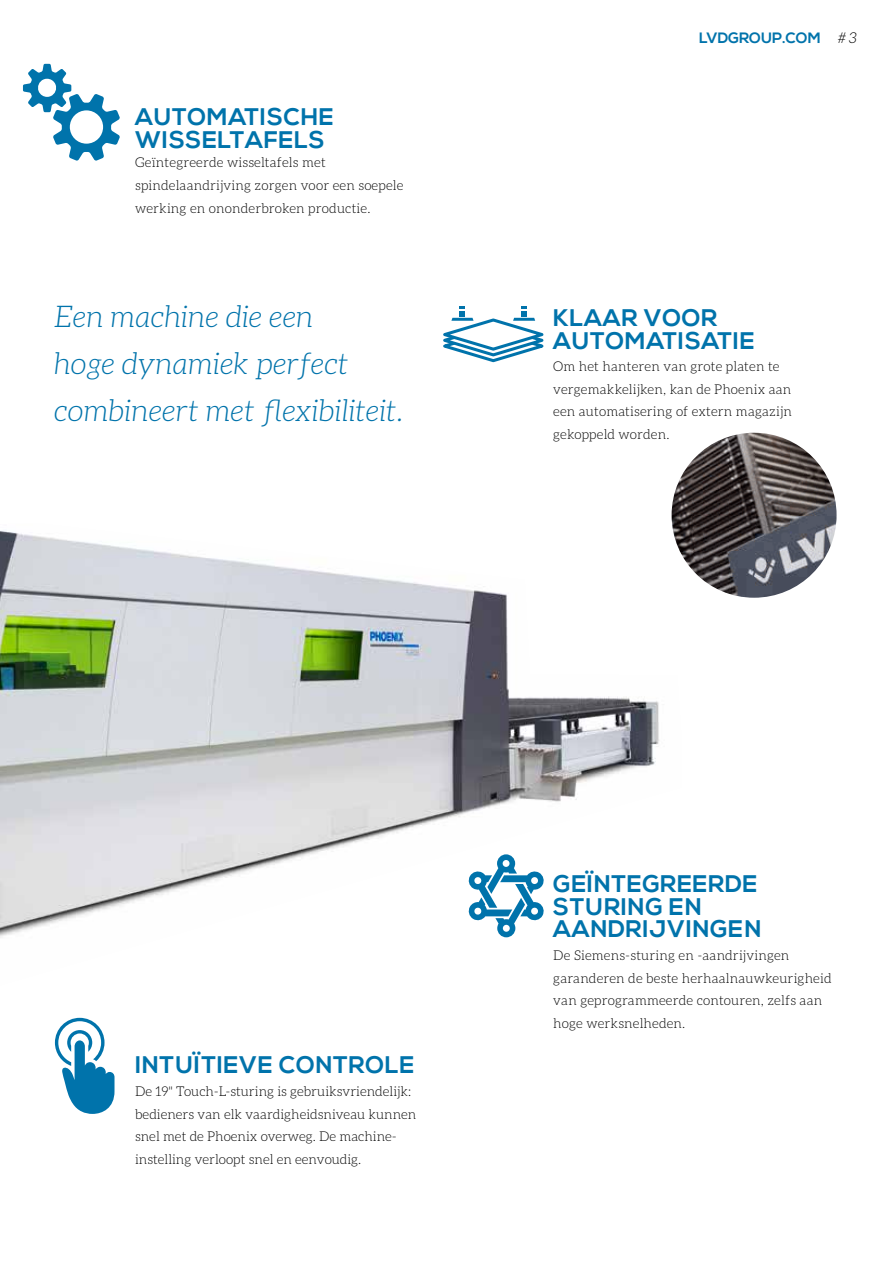
<style>
.page{position:relative;width:893px;height:1263px;background:#fff}
.page>*{position:absolute;margin:0;border:0;box-sizing:border-box;transform-origin:0 0}
.t1{font:italic 300 30px/47px "Aleo";letter-spacing:.01em;color:#0073ab}
.t2{font:700 24px/22.6px "Nexa";letter-spacing:.025em;color:#0073ab}
.t3{font:700 15px "Nexa";color:#0073ab}
.t4{font:300 13.5px/22.6px "Aleo";letter-spacing:.01em;color:#000}
.s1{font-family:"Aleo";font-weight:300;font-style:italic;color:#000}
</style>
<div class="page">
<svg style="left:23px;top:64px;width:97px;height:97px"></svg>
<img style="left:0;top:531px;width:660px;height:407px">
<svg style="left:443px;top:306px;width:101px;height:57px"></svg>
<svg style="left:55px;top:1018px;width:60px;height:96px"></svg>
<img style="left:670px;top:431px;width:168px;height:168px;border-radius:84px">
<h2 class="t2" style="left:135px;top:106px;width:200px">AUTOMATISCHE<br>WISSELTAFELS</h2>
<p class="t4" style="left:135px;top:151px;width:270px">Geïntegreerde wisseltafels met spindelaandrijving zorgen voor een soepele werking en ononderbroken productie.</p>
<h1 class="t1" style="left:54px;top:293px;width:351px">Een machine die een<br>hoge dynamiek perfect combineert met flexibiliteit.</h1>
<p class="t3" style="left:699px;top:29px;width:159px">LVDGROUP.COM <span class="s1"># 3</span></p>
<h2 class="t2" style="left:553px;top:307px;width:203px">KLAAR VOOR<br>AUTOMATISATIE</h2>
<p class="t4" style="left:553px;top:355px;width:240px">Om het hanteren van grote platen te vergemakkelijken, kan de Phoenix aan een automatisering of extern magazijn gekoppeld worden.</p>
<h2 class="t2" style="left:135px;top:1055px;width:281px">INTUÏTIEVE CONTROLE</h2>
<p class="t4" style="left:135px;top:1080px;width:283px">De 19" Touch-L-sturing is gebruiksvriendelijk: bedieners van elk vaardigheidsniveau kunnen snel met de Phoenix overweg. De machine&shy;instelling verloopt snel en eenvoudig.</p>
<h2 class="t2" style="left:553px;top:873px;width:210px">GEÏNTEGREERDE<br>STURING EN<br>AANDRIJVINGEN</h2>
<p class="t4" style="left:553px;top:944px;width:280px">De Siemens-sturing en -aandrijvingen garanderen de beste herhaalnauwkeurigheid van geprogrammeerde contouren, zelfs aan hoge werksnelheden.</p>
</div>
